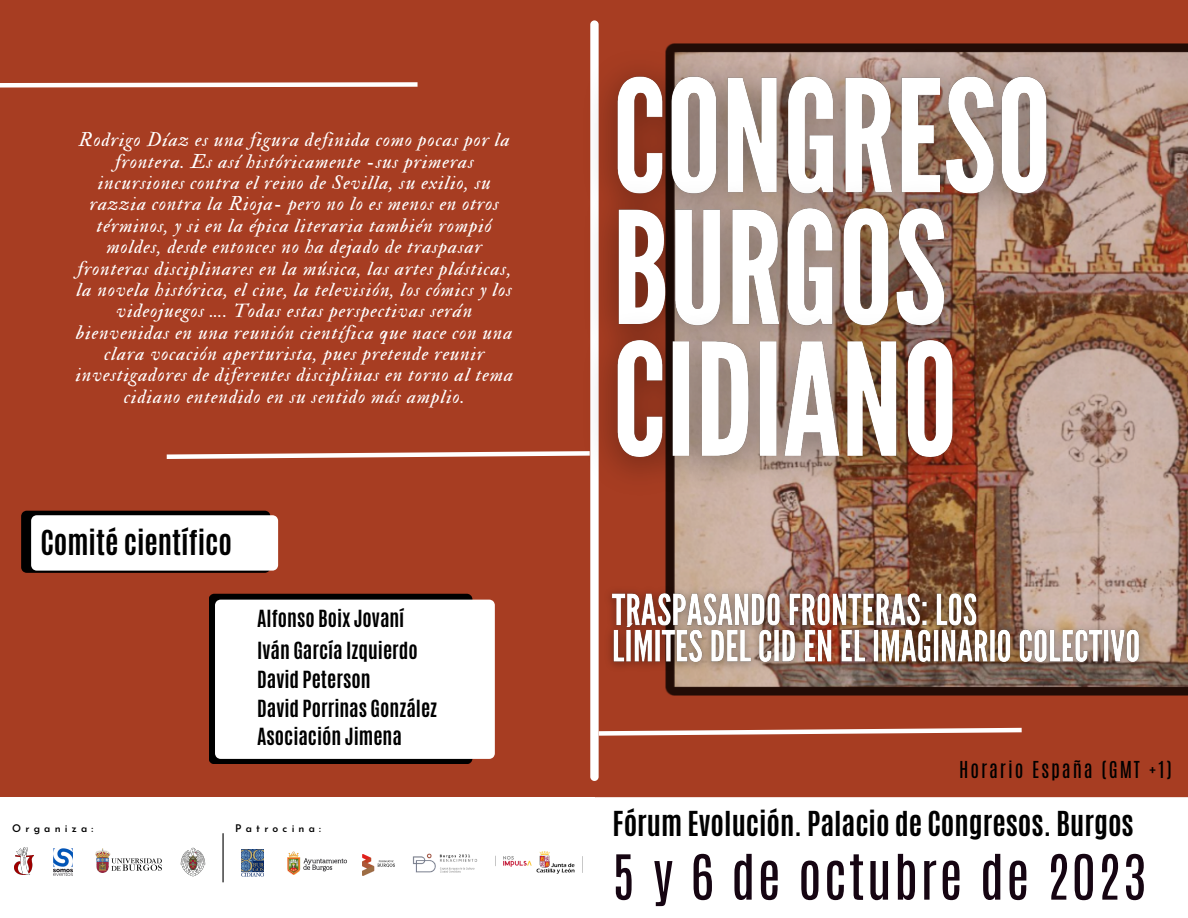
<style>
.page{position:relative;width:1188px;height:918px;background:#a73d22}
.page>*{position:absolute;margin:0;border:0;box-sizing:border-box;transform-origin:0 0}
.t1{font:52.8px "Antonio";letter-spacing:.045em;color:#160512}
.t2{font:700 28.8px "Antonio";color:#000}
.t3{font:700 19.8px "Antonio";color:#000}
.t4{font:19.5px/21.3px "IM FELL Double Pica Italic";letter-spacing:.055em;color:#fff;text-align:center}
.t5{font:19.5px "Antonio";letter-spacing:.1em;color:#000}
.t6{font:600 10.5px "Josefin Sans";letter-spacing:.395em;color:#000}
</style>
<div class="page">
<div style="left:0;top:797px;width:594px;height:121px;background:#fff"></div>
<img style="left:54px;top:848px;width:19px;height:27px">
<img style="left:96px;top:848px;width:66px;height:25px">
<img style="left:14px;top:847px;width:19px;height:27px">
<img style="left:180px;top:847px;width:26px;height:29px">
<img style="left:287px;top:851px;width:60px;height:24px">
<img style="left:241px;top:849px;width:23px;height:27px">
<img style="left:363px;top:855px;width:31px;height:21px">
<svg style="left:0;top:82px;width:418px;height:6px;background:#e8cec7"></svg>
<img style="left:666px;top:44px;width:522px;height:651px">
<div style="left:594px;top:797px;width:594px;height:121px;background:#fff"></div>
<svg style="left:166px;top:451px;width:398px;height:8px"></svg>
<svg style="left:21px;top:511px;width:257px;height:62px;background:#dbdada"></svg>
<div style="left:209px;top:594px;width:263px;height:170px;background:#000;border-radius:6px"></div>
<div style="left:215px;top:600px;width:280px;height:159px;background:#fff"></div>
<div style="left:590px;top:20px;width:9px;height:761px;background:#fff;border-radius:4px"></div>
<svg style="left:598px;top:726px;width:424px;height:12px"></svg>
<img style="left:412px;top:853px;width:66px;height:20px">
<img style="left:564px;top:20px;width:537px;height:533px">
<img style="left:609px;top:574px;width:546px;height:115px">
<img style="left:495px;top:851px;width:88px;height:23px">
<hr style="left:222px;top:834px;width:2px;height:48px;background:#000">
<p class="t4" style="left:76px;top:130px;width:439px">Rodrigo Díaz es una figura definida como pocas por la frontera. Es así históricamente -sus primeras incursiones contra el reino de Sevilla, su exilio, su razzia contra la Rioja- pero no lo es menos en otros términos, y si en la épica literaria también rompió moldes, desde entonces no ha dejado de traspasar fronteras disciplinares en la música, las artes plásticas, la novela histórica, el cine, la televisión, los cómics y los videojuegos …. Todas estas perspectivas serán bienvenidas en una reunión científica que nace con una clara vocación aperturista, pues pretende reunir investigadores de diferentes disciplinas en torno al tema cidiano entendido en su sentido más amplio.</p>
<p class="t2" style="left:40px;top:522px;width:193px">Comité científico</p>
<p class="t3" style="left:257px;top:604px;width:149px">Alfonso Boix Jovaní</p>
<p class="t3" style="left:257px;top:637px;width:162px">Iván García Izquierdo</p>
<p class="t3" style="left:257px;top:694px;width:182px">David Porrinas González</p>
<p class="t3" style="left:257px;top:723px;width:146px">Asociación Jimena</p>
<p class="t3" style="left:257px;top:665px;width:115px">David Peterson</p>
<p class="t6" style="left:12px;top:825px;width:83px">Organiza:</p>
<p class="t6" style="left:235px;top:825px;width:87px">Patrocina:</p>
<p class="t5" style="left:959px;top:756px;width:214px">Horario España (GMT +1)</p>
<p class="t2" style="left:613px;top:803px;width:523px">Fórum Evolución. Palacio de Congresos. Burgos</p>
<p class="t1" style="left:613px;top:839px;width:535px">5 y 6 de octubre de 2023</p>
</div>
